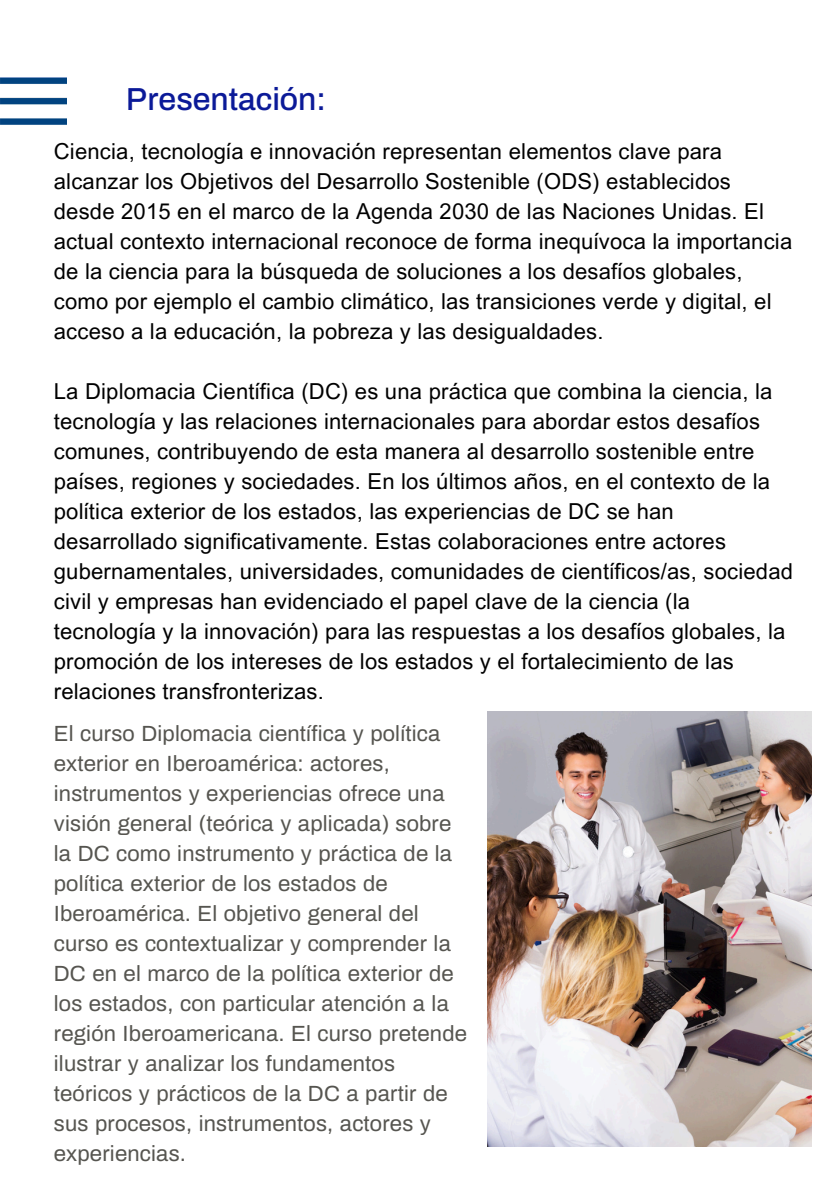
<style>
.page{position:relative;width:836px;height:1196px;background:#fff}
.page>*{position:absolute;margin:0;border:0;box-sizing:border-box;transform-origin:0 0}
.t1{font:500 31.8px "Archivo";color:#0b1a98}
.t2{font:22px/30px "Arial MT Pro";letter-spacing:.01em;color:#000}
.t3{font:22px/30px "Archivo";letter-spacing:.01em;color:#565550}
</style>
<div class="page">
<img style="left:0;top:77px;width:66px;height:48px">
<img style="left:487px;top:712px;width:324px;height:434px">
<p class="t1" style="left:126px;top:80px;width:201px">Presentación:</p>
<p class="t2" style="left:54px;top:139px;width:739px">Ciencia, tecnología e innovación representan elementos clave para alcanzar los Objetivos del Desarrollo Sostenible (ODS) establecidos desde 2015 en el marco de la Agenda 2030 de las Naciones Unidas. El actual contexto internacional reconoce de forma inequívoca la importancia de la ciencia para la búsqueda de soluciones a los desafíos globales, como por ejemplo el cambio climático, las transiciones verde y digital, el acceso a la educación, la pobreza y las desigualdades.</p>
<h1 class="t2" style="left:54px;top:379px;width:740px">La Diplomacia Científica (DC) es una práctica que combina la ciencia, la tecnología y las relaciones internacionales para abordar estos desafíos comunes, contribuyendo de esta manera al desarrollo sostenible entre países, regiones y sociedades. En los últimos años, en el contexto de la política exterior de los estados, las experiencias de DC se han desarrollado significativamente. Estas colaboraciones entre actores gubernamentales, universidades, comunidades de científicos/as, sociedad civil y empresas han evidenciado el papel clave de la ciencia (la tecnología y la innovación) para las respuestas a los desafíos globales, la promoción de los intereses de los estados y el fortalecimiento de las relaciones transfronterizas.</h1>
<p class="t3" style="left:54px;top:719px;width:415px">El curso Diplomacia científica y política exterior en Iberoamérica: actores, instrumentos y experiencias ofrece una visión general (teórica y aplicada) sobre la DC como instrumento y práctica de la política exterior de los estados de Iberoamérica. El objetivo general del curso es contextualizar y comprender la DC en el marco de la política exterior de los estados, con particular atención a la región Iberoamericana. El curso pretende ilustrar y analizar los fundamentos teóricos y prácticos de la DC a partir de sus procesos, instrumentos, actores y experiencias.</p>
</div>
